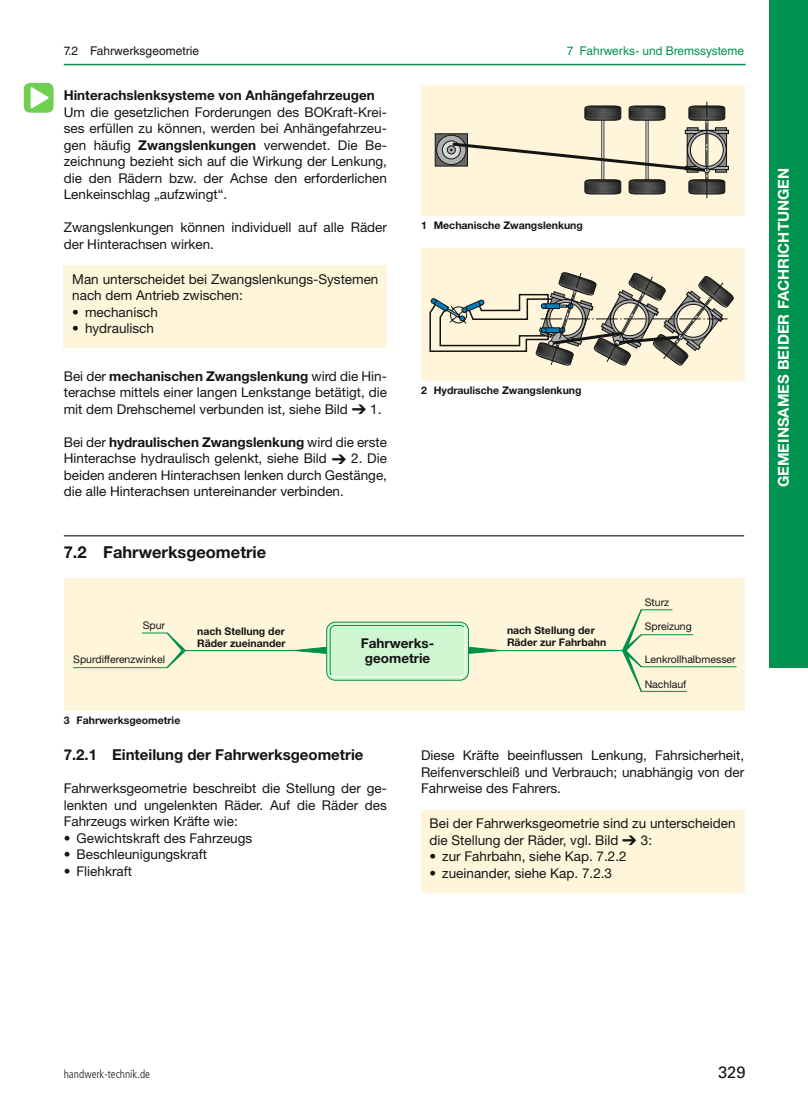
<style>
.page{position:relative;width:808px;height:1106px;background:#fff}
.page>*{position:absolute;margin:0;border:0;box-sizing:border-box;transform-origin:0 0}
.t1{font:700 16.5px "Helvetica Neue LT Std";color:#131413}
.t2{font:16.5px "Univers LT Std";color:#131413}
.t3{font:700 15px "Helvetica Neue LT Std";color:#131413}
.t4{font:700 15px "Helvetica Neue LT Std";color:#fff}
.t5{font:13.5px/16.5px "Helvetica Neue LT Std";color:#131413;text-align:justify}
.t6{font:700 13.5px/15px "Helvetica Neue LT Std";color:#131413}
.t7{font:12px "Helvetica LT Std";color:#00934f}
.t8{font:12px "Helvetica LT Std";color:#131413}
.t9{font:300 condensed 11.25px "Frutiger LT Std";color:#131413}
.t10{font:700 10.5px/12px "Helvetica Neue LT Std";color:#131413}
.t11{font:10.5px "Helvetica Neue LT Std";color:#131413}
.s1{font-weight:700}
</style>
<div class="page">
<hr style="left:64px;top:64px;width:682px;height:1px;background:#00934f">
<div style="left:770px;top:0;width:38px;height:668px;background:#00934f"></div>
<div style="left:421px;top:85px;width:324px;height:131px;background:#fff5da"></div>
<svg style="left:434px;top:102px;width:295px;height:96px"></svg>
<div style="left:421px;top:249px;width:324px;height:132px;background:#fff5da"></div>
<svg style="left:429px;top:272px;width:305px;height:94px"></svg>
<div style="left:64px;top:579px;width:680px;height:132px;background:#fff5da"></div>
<hr style="left:641px;top:634px;width:52px;height:1px;background:#009048">
<hr style="left:641px;top:609px;width:31px;height:1px;background:#009048">
<hr style="left:641px;top:666px;width:95px;height:1px;background:#009048">
<hr style="left:641px;top:691px;width:46px;height:1px;background:#009048">
<svg style="left:630px;top:609px;width:22px;height:82px"></svg>
<svg style="left:73px;top:632px;width:576px;height:60px"></svg>
<svg style="left:157px;top:632px;width:30px;height:46px"></svg>
<svg style="left:286px;top:621px;width:223px;height:60px"></svg>
<div style="left:24px;top:83px;width:30px;height:30px;background:#6fcf51;border-radius:6px"></div>
<svg style="left:31px;top:87px;width:18px;height:22px"></svg>
<div style="left:64px;top:265px;width:323px;height:83px;background:#fff5da"></div>
<div style="left:421px;top:810px;width:323px;height:82px;background:#fff5da"></div>
<hr style="left:64px;top:535px;width:680px;height:1px;background:#131413">
<p class="t8" style="left:64px;top:44px;width:137px">7.2 Fahrwerksgeometrie</p>
<p class="t7" style="left:567px;top:44px;width:179px">7 Fahrwerks- und Bremssysteme</p>
<p class="t6" style="left:64px;top:87px;width:313px">Hinterachslenksysteme von Anhängefahrzeugen</p>
<p class="t5" style="left:64px;top:103px;width:325px">Um die gesetzlichen Forderungen des BOKraft-Krei&shy;ses erfüllen zu können, werden bei Anhängefahrzeu&shy;gen häufig <span class="s1">Zwangslenkungen</span> verwendet. Die Be&shy;zeichnung bezieht sich auf die Wirkung der Lenkung, die den Rädern bzw. der Achse den erforderlichen Lenkeinschlag „aufzwingt“.</p>
<p class="t5" style="left:64px;top:219px;width:325px">Zwangslenkungen können individuell auf alle Räder der Hinterachsen wirken.</p>
<p class="t5" style="left:72px;top:270px;width:308px">Man unterscheidet bei Zwangslenkungs-Systemen nach dem Antrieb zwischen:</p>
<p class="t5" style="left:72px;top:303px;width:87px">• mechanisch</p>
<p class="t5" style="left:72px;top:320px;width:83px">• hydraulisch</p>
<p class="t5" style="left:64px;top:367px;width:325px">Bei der <span class="s1">mechanischen Zwangslenkung</span> wird die Hin&shy;terachse mittels einer langen Lenkstange betätigt, die mit dem Drehschemel verbunden ist, siehe Bild ➔ 1.</p>
<p class="t5" style="left:64px;top:433px;width:325px">Bei der <span class="s1">hydraulischen Zwangslenkung</span> wird die erste Hinterachse hydraulisch gelenkt, siehe Bild ➔ 2. Die beiden anderen Hinterachsen lenken durch Gestänge, die alle Hinterachsen untereinander verbinden.</p>
<p class="t1" style="left:64px;top:541px;width:204px">7.2 Fahrwerksgeometrie</p>
<p class="t10" style="left:421px;top:219px;width:163px">1 Mechanische Zwangslenkung</p>
<p class="t10" style="left:421px;top:384px;width:162px">2 Hydraulische Zwangslenkung</p>
<p class="t11" style="left:143px;top:618px;width:24px">Spur</p>
<p class="t11" style="left:73px;top:653px;width:93px">Spurdifferenzwinkel</p>
<p class="t10" style="left:197px;top:624px;width:90px">nach Stellung der<br>Räder zueinander</p>
<p class="t6" style="left:361px;top:635px;width:75px">Fahrwerks&shy;geometrie</p>
<p class="t10" style="left:507px;top:624px;width:101px">nach Stellung der<br>Räder zur Fahrbahn</p>
<p class="t11" style="left:645px;top:596px;width:26px">Sturz</p>
<p class="t11" style="left:645px;top:620px;width:49px">Spreizung</p>
<p class="t11" style="left:645px;top:653px;width:93px">Lenkrollhalbmesser</p>
<p class="t11" style="left:645px;top:677px;width:43px">Nachlauf</p>
<p class="t10" style="left:64px;top:714px;width:118px">3 Fahrwerksgeometrie</p>
<p class="t3" style="left:64px;top:745px;width:301px">7.2.1 Einteilung der Fahrwerksgeometrie</p>
<p class="t5" style="left:64px;top:780px;width:325px">Fahrwerksgeometrie beschreibt die Stellung der ge&shy;lenkten und ungelenkten Räder. Auf die Räder des Fahrzeugs wirken Kräfte wie:</p>
<p class="t5" style="left:64px;top:829px;width:190px">• Gewichtskraft des Fahrzeugs</p>
<p class="t5" style="left:64px;top:846px;width:145px">• Beschleunigungskraft</p>
<p class="t5" style="left:64px;top:862px;width:70px">• Fliehkraft</p>
<p class="t5" style="left:421px;top:747px;width:325px">Diese Kräfte beeinflussen Lenkung, Fahrsicherheit, Reifenverschleiß und Verbrauch; unabhängig von der Fahrweise des Fahrers.</p>
<p class="t5" style="left:429px;top:814px;width:308px">Bei der Fahrwerksgeometrie sind zu unterscheiden die Stellung der Räder, vgl. Bild ➔ 3:</p>
<p class="t5" style="left:429px;top:847px;width:199px">• zur Fahrbahn, siehe Kap. 7.2.2</p>
<p class="t5" style="left:429px;top:864px;width:184px">• zueinander, siehe Kap. 7.2.3</p>
<p class="t4" style="left:774px;top:487px;width:321px;rotate:-90deg">GEMEINSAMES BEIDER FACHRICHTUNGEN</p>
<p class="t9" style="left:64px;top:1067px;width:88px">handwerk-technik.de</p>
<p class="t2" style="left:718px;top:1062px;width:29px">329</p>
</div>
